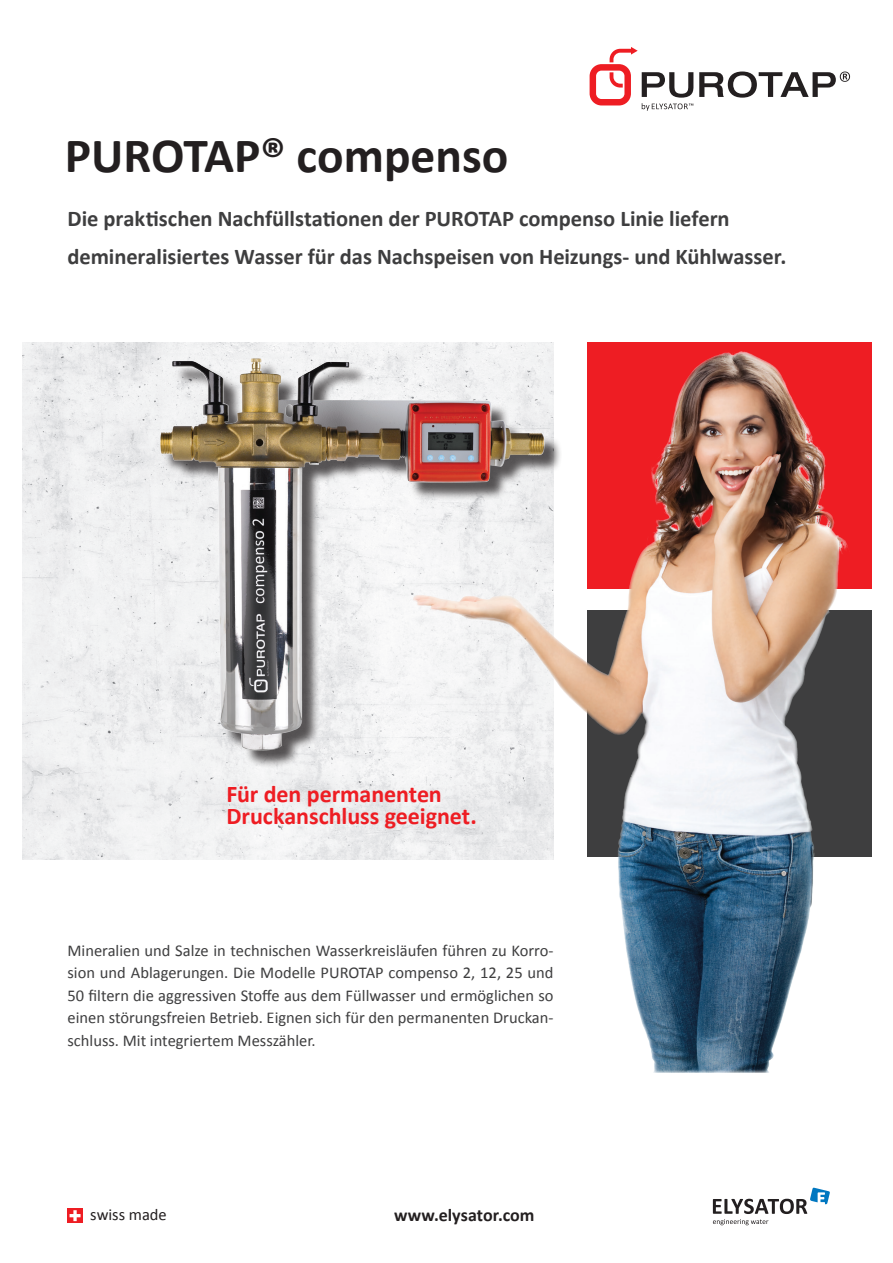
<style>
.page{position:relative;width:893px;height:1263px;background:#fff}
.page>*{position:absolute;margin:0;border:0;box-sizing:border-box;transform-origin:0 0}
.t1{font:700 49.5px "Calibri";color:#231f20}
.t2{font:700 24px/22.5px "Calibri";letter-spacing:-.005em;color:#ee1d23}
.t3{font:700 22.5px/37.5px "Calibri";letter-spacing:-.005em;color:#3e3e3f}
.t4{font:700 18px "Calibri";color:#231f20}
.t5{font:16.5px/22.5px "Calibri";color:#3e3e3f;text-align:justify}
.t6{font:16.5px "Calibri";color:#231f20}
</style>
<div class="page">
<div style="left:587px;top:342px;width:285px;height:247px;background:#ee1d23"></div>
<div style="left:587px;top:610px;width:285px;height:247px;background:#3e3e3f"></div>
<img style="left:22px;top:342px;width:532px;height:517px">
<svg style="left:590px;top:47px;width:260px;height:64px"></svg>
<svg style="left:713px;top:1188px;width:117px;height:37px"></svg>
<svg style="left:68px;top:1208px;width:15px;height:15px"></svg>
<svg style="left:70px;top:1210px;width:11px;height:11px"></svg>
<img style="left:122px;top:343px;width:432px;height:455px">
<img style="left:412px;top:351px;width:436px;height:721px">
<h1 class="t1" style="left:65px;top:124px;width:445px">PUROTAP® compenso</h1>
<h3 class="t3" style="left:68px;top:200px;width:720px">Die praktischen Nachfüllstationen der PUROTAP compenso Linie liefern demineralisiertes Wasser für das Nachspeisen von Heizungs- und Kühlwasser.</h3>
<h2 class="t2" style="left:226px;top:782px;width:252px">Für den permanenten<br>Druckanschluss geeignet.</h2>
<p class="t5" style="left:68px;top:939px;width:487px">Mineralien und Salze in technischen Wasserkreisläufen führen zu Korro&shy;sion und Ablagerungen. Die Modelle PUROTAP compenso 2, 12, 25 und 50 filtern die aggressiven Stoffe aus dem Füllwasser und ermöglichen so einen störungsfreien Betrieb. Eignen sich für den permanenten Druckan&shy;schluss. Mit integriertem Messzähler.</p>
<p class="t6" style="left:90px;top:1204px;width:78px">swiss made</p>
<p class="t4" style="left:394px;top:1203px;width:142px">www.elysator.com</p>
</div>
